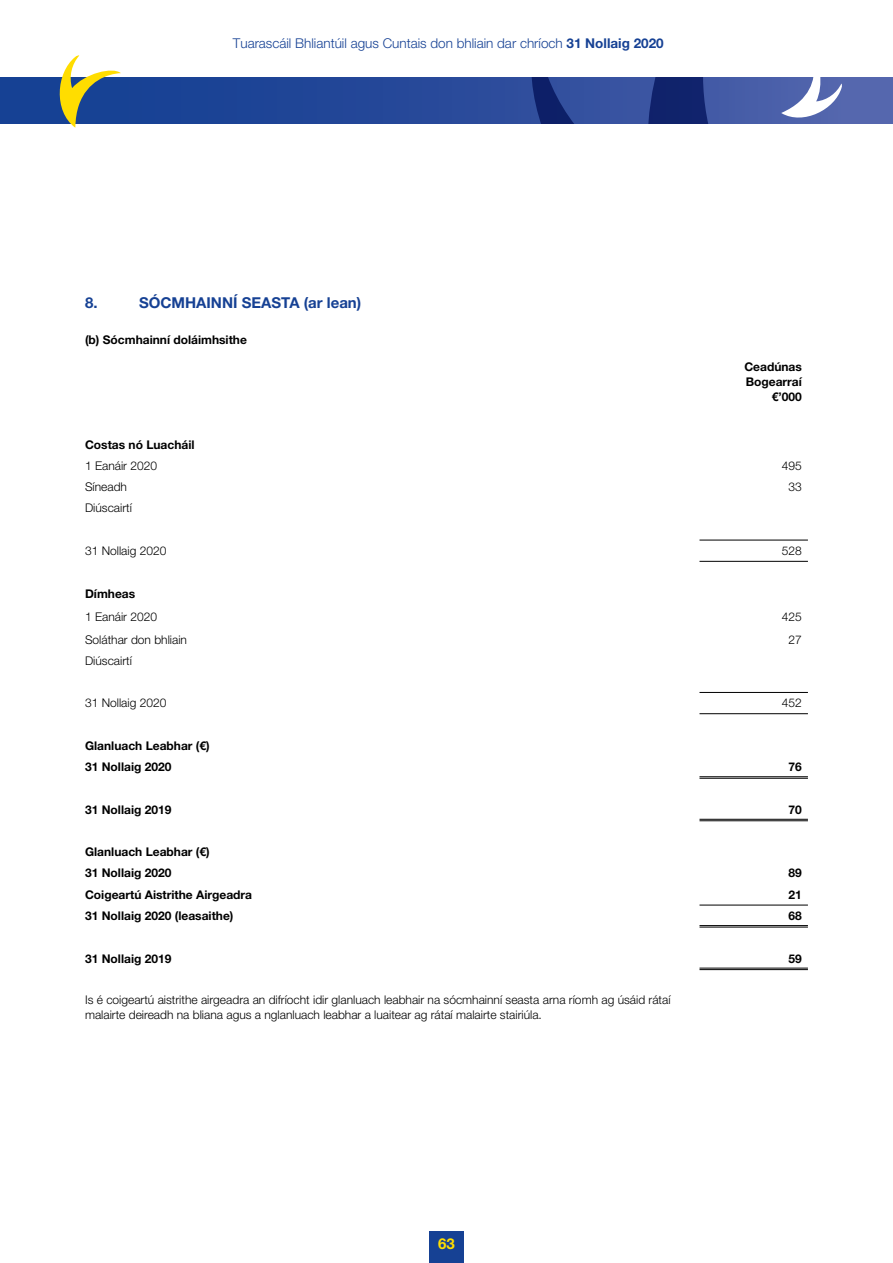
<style>
.page{position:relative;width:893px;height:1263px;background:#fff}
.page>*{position:absolute;margin:0;border:0;box-sizing:border-box;transform-origin:0 0}
.H2_Subhead{font:700 15px "Helvetica Neue LT Std";color:#164194}
.t1{font:700 15px "Helvetica Neue LT Std";color:#fd0}
.t2{font:300 13.5px "Helvetica Neue LT Std";color:#164194}
.P_Body{font:300 12px/15px "Helvetica Neue LT Std";color:#000}
.P_Body-2{font:700 12px/15px "Helvetica Neue LT Std";color:#000}
.s1{font-weight:700}
</style>
<div class="page">
<div style="left:429px;top:1231px;width:34px;height:32px;background:#164194"></div>
<svg style="left:0;top:77px;width:893px;height:47px;background:#254999"></svg>
<svg style="left:531px;top:77px;width:311px;height:47px;background:#40559b"></svg>
<svg style="left:53px;top:55px;width:68px;height:73px"></svg>
<hr style="left:699px;top:540px;width:109px;height:1px;background:#000">
<hr style="left:699px;top:561px;width:109px;height:1px;background:#000">
<hr style="left:699px;top:692px;width:109px;height:1px;background:#000">
<hr style="left:699px;top:713px;width:109px;height:1px;background:#000">
<hr style="left:699px;top:819px;width:109px;height:1px;background:#000">
<hr style="left:699px;top:820px;width:109px;height:1px;background:#000">
<hr style="left:699px;top:776px;width:109px;height:1px;background:#000">
<hr style="left:699px;top:778px;width:109px;height:1px;background:#000">
<hr style="left:699px;top:905px;width:109px;height:1px;background:#000">
<hr style="left:699px;top:968px;width:109px;height:1px;background:#000">
<hr style="left:699px;top:969px;width:109px;height:1px;background:#000">
<hr style="left:699px;top:925px;width:109px;height:1px;background:#000">
<hr style="left:699px;top:927px;width:109px;height:1px;background:#000">
<p class="t2" style="left:233px;top:35px;width:432px">Tuarascáil Bhliantúil agus Cuntais don bhliain dar chríoch <span class="s1">31 Nollaig 2020</span></p>
<h2 class="H2_Subhead" style="left:85px;top:294px;width:14px">8.</h2>
<h2 class="H2_Subhead" style="left:139px;top:294px;width:224px">SÓCMHAINNÍ SEASTA (ar lean)</h2>
<p class="P_Body-2" style="left:85px;top:332px;width:163px">(b) Sócmhainní doláimhsithe</p>
<p class="P_Body-2" style="left:744px;top:359px;width:59px">Ceadúnas<br>Bogearraí</p>
<p class="P_Body-2" style="left:772px;top:389px;width:32px">€’000</p>
<p class="P_Body-2" style="left:85px;top:437px;width:111px">Costas nó Luacháil</p>
<p class="P_Body" style="left:85px;top:458px;width:74px">1 Eanáir 2020</p>
<p class="P_Body" style="left:782px;top:458px;width:22px">495</p>
<p class="P_Body" style="left:85px;top:479px;width:44px">Síneadh</p>
<p class="P_Body" style="left:789px;top:479px;width:15px">33</p>
<p class="P_Body" style="left:85px;top:500px;width:48px">Diúscairtí</p>
<p class="P_Body" style="left:85px;top:543px;width:83px">31 Nollaig 2020</p>
<p class="P_Body" style="left:782px;top:543px;width:22px">528</p>
<p class="P_Body-2" style="left:85px;top:585px;width:52px">Dímheas</p>
<p class="P_Body" style="left:85px;top:608px;width:74px">1 Eanáir 2020</p>
<p class="P_Body" style="left:782px;top:608px;width:22px">425</p>
<p class="P_Body" style="left:85px;top:631px;width:104px">Soláthar don bhliain</p>
<p class="P_Body" style="left:789px;top:631px;width:15px">27</p>
<p class="P_Body" style="left:85px;top:653px;width:48px">Diúscairtí</p>
<p class="P_Body" style="left:85px;top:695px;width:83px">31 Nollaig 2020</p>
<p class="P_Body" style="left:782px;top:695px;width:22px">452</p>
<p class="P_Body-2" style="left:85px;top:738px;width:126px">Glanluach Leabhar (€)</p>
<p class="P_Body-2" style="left:85px;top:759px;width:88px">31 Nollaig 2020</p>
<p class="P_Body-2" style="left:789px;top:759px;width:15px">76</p>
<p class="P_Body-2" style="left:85px;top:802px;width:88px">31 Nollaig 2019</p>
<p class="P_Body-2" style="left:789px;top:802px;width:15px">70</p>
<p class="P_Body-2" style="left:85px;top:844px;width:126px">Glanluach Leabhar (€)</p>
<p class="P_Body-2" style="left:85px;top:865px;width:88px">31 Nollaig 2020</p>
<p class="P_Body-2" style="left:789px;top:865px;width:15px">89</p>
<p class="P_Body-2" style="left:85px;top:887px;width:169px">Coigeartú Aistrithe Airgeadra</p>
<p class="P_Body-2" style="left:789px;top:887px;width:15px">21</p>
<p class="P_Body-2" style="left:85px;top:908px;width:150px">31 Nollaig 2020 (leasaithe)</p>
<p class="P_Body-2" style="left:789px;top:908px;width:15px">68</p>
<p class="P_Body-2" style="left:85px;top:950px;width:88px">31 Nollaig 2019</p>
<p class="P_Body-2" style="left:789px;top:950px;width:15px">59</p>
<p class="P_Body" style="left:85px;top:992px;width:587px">Is é coigeartú aistrithe airgeadra an difríocht idir glanluach leabhair na sócmhainní seasta arna ríomh ag úsáid rátaí malairte deireadh na bliana agus a nglanluach leabhar a luaitear ag rátaí malairte stairiúla.</p>
<p class="t1" style="left:438px;top:1234px;width:18px">63</p>
</div>
